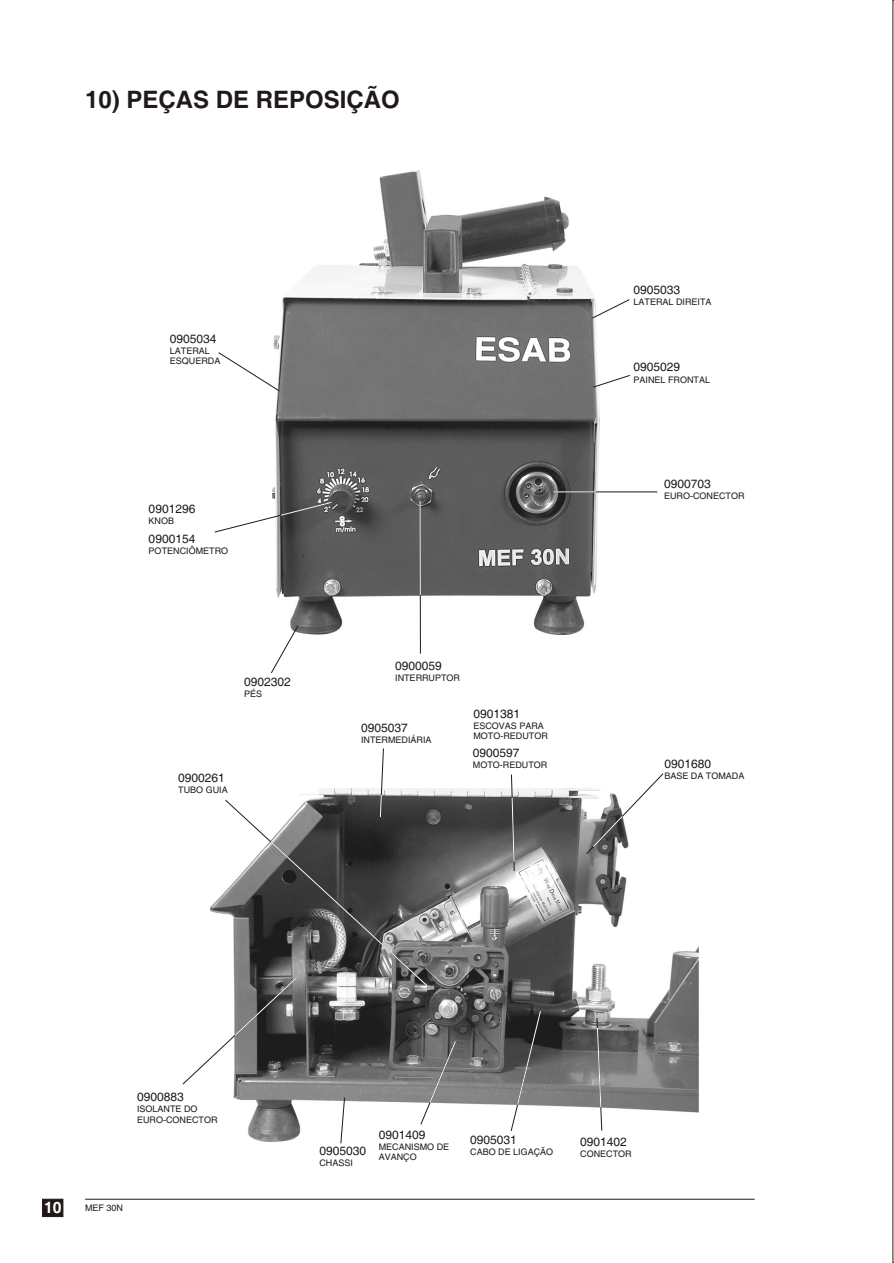
<style>
.page{position:relative;width:894px;height:1263px;background:#fff}
.page>*{position:absolute;margin:0;border:0;box-sizing:border-box;transform-origin:0 0}
.t1{font:700 24px "Helvetica";color:#1f1a17}
.t2{font:700 15.75px "Helvetica";color:#fff}
.t3{font:12px "Helvetica";color:#1f1a17}
.t4{font:9px/10.4px "Helvetica";color:#1f1a17}
</style>
<div class="page">
<svg style="left:893px;top:0;width:1px;height:1263px"></svg>
<div style="left:42px;top:1199px;width:21px;height:18px;background:#1f1a17;border:1px solid #1f1a17"></div>
<hr style="left:85px;top:1199px;width:670px;height:1px;background:#1f1a17">
<img style="left:272px;top:170px;width:328px;height:464px">
<hr style="left:420px;top:501px;width:1px;height:153px;background:#1f1a17">
<hr style="left:420px;top:501px;width:1px;height:94px;background:#fff">
<svg style="left:214px;top:502px;width:118px;height:30px"></svg>
<svg style="left:218px;top:352px;width:62px;height:39px"></svg>
<svg style="left:592px;top:299px;width:38px;height:20px"></svg>
<svg style="left:593px;top:375px;width:37px;height:13px"></svg>
<hr style="left:553px;top:492px;width:104px;height:1px;background:#1f1a17">
<hr style="left:553px;top:492px;width:43px;height:1px;background:#fff">
<svg style="left:271px;top:625px;width:28px;height:48px"></svg>
<img style="left:456px;top:788px;width:242px;height:343px">
<svg style="left:586px;top:773px;width:78px;height:81px"></svg>
<svg style="left:597px;top:1018px;width:5px;height:113px"></svg>
<svg style="left:511px;top:1011px;width:30px;height:120px"></svg>
<svg style="left:511px;top:774px;width:4px;height:97px"></svg>
<svg style="left:182px;top:748px;width:274px;height:396px"></svg>
<h1 class="t1" style="left:85px;top:91px;width:316px">10) PEÇAS DE REPOSIÇÃO</h1>
<h3 class="t3" style="left:170px;top:334px;width:48px">0905034</h3>
<p class="t4" style="left:170px;top:346px;width:52px">LATERAL<br>ESQUERDA</p>
<h3 class="t3" style="left:149px;top:504px;width:48px">0901296</h3>
<p class="t4" style="left:149px;top:516px;width:27px">KNOB</p>
<h3 class="t3" style="left:149px;top:534px;width:48px">0900154</h3>
<p class="t4" style="left:149px;top:546px;width:81px">POTENCIÔMETRO</p>
<h3 class="t3" style="left:244px;top:677px;width:48px">0902302</h3>
<p class="t4" style="left:244px;top:690px;width:20px">PÉS</p>
<h3 class="t3" style="left:178px;top:773px;width:48px">0900261</h3>
<p class="t4" style="left:178px;top:785px;width:51px">TUBO GUIA</p>
<h3 class="t3" style="left:395px;top:661px;width:48px">0900059</h3>
<p class="t4" style="left:395px;top:674px;width:66px">INTERRUPTOR</p>
<h3 class="t3" style="left:361px;top:723px;width:48px">0905037</h3>
<p class="t4" style="left:361px;top:735px;width:72px">INTERMEDIÁRIA</p>
<h3 class="t3" style="left:473px;top:709px;width:48px">0901381</h3>
<p class="t4" style="left:473px;top:721px;width:76px">ESCOVAS PARA<br>MOTO-REDUTOR</p>
<h3 class="t3" style="left:473px;top:749px;width:48px">0900597</h3>
<p class="t4" style="left:473px;top:761px;width:76px">MOTO-REDUTOR</p>
<h3 class="t3" style="left:634px;top:285px;width:48px">0905033</h3>
<p class="t4" style="left:634px;top:298px;width:80px">LATERAL DIREITA</p>
<h3 class="t3" style="left:634px;top:363px;width:48px">0905029</h3>
<p class="t4" style="left:634px;top:375px;width:78px">PAINEL FRONTAL</p>
<h3 class="t3" style="left:664px;top:480px;width:48px">0900703</h3>
<p class="t4" style="left:664px;top:492px;width:82px">EURO-CONECTOR</p>
<h3 class="t3" style="left:664px;top:759px;width:48px">0901680</h3>
<p class="t4" style="left:664px;top:772px;width:82px">BASE DA TOMADA</p>
<h3 class="t3" style="left:137px;top:1092px;width:48px">0900883</h3>
<p class="t4" style="left:137px;top:1105px;width:82px">ISOLANTE DO<br>EURO-CONECTOR</p>
<h2 class="t2" style="left:44px;top:1202px;width:19px">10</h2>
<p class="t4" style="left:85px;top:1204px;width:40px">MEF 30N</p>
<h3 class="t3" style="left:319px;top:1146px;width:48px">0905030</h3>
<p class="t4" style="left:319px;top:1158px;width:35px">CHASSI</p>
<h3 class="t3" style="left:379px;top:1130px;width:48px">0901409</h3>
<p class="t4" style="left:379px;top:1143px;width:72px">MECANISMO DE<br>AVANÇO</p>
<h3 class="t3" style="left:470px;top:1135px;width:48px">0905031</h3>
<p class="t4" style="left:470px;top:1148px;width:85px">CABO DE LIGAÇÃO</p>
<h3 class="t3" style="left:580px;top:1137px;width:48px">0901402</h3>
<p class="t4" style="left:580px;top:1150px;width:53px">CONECTOR</p>
</div>
